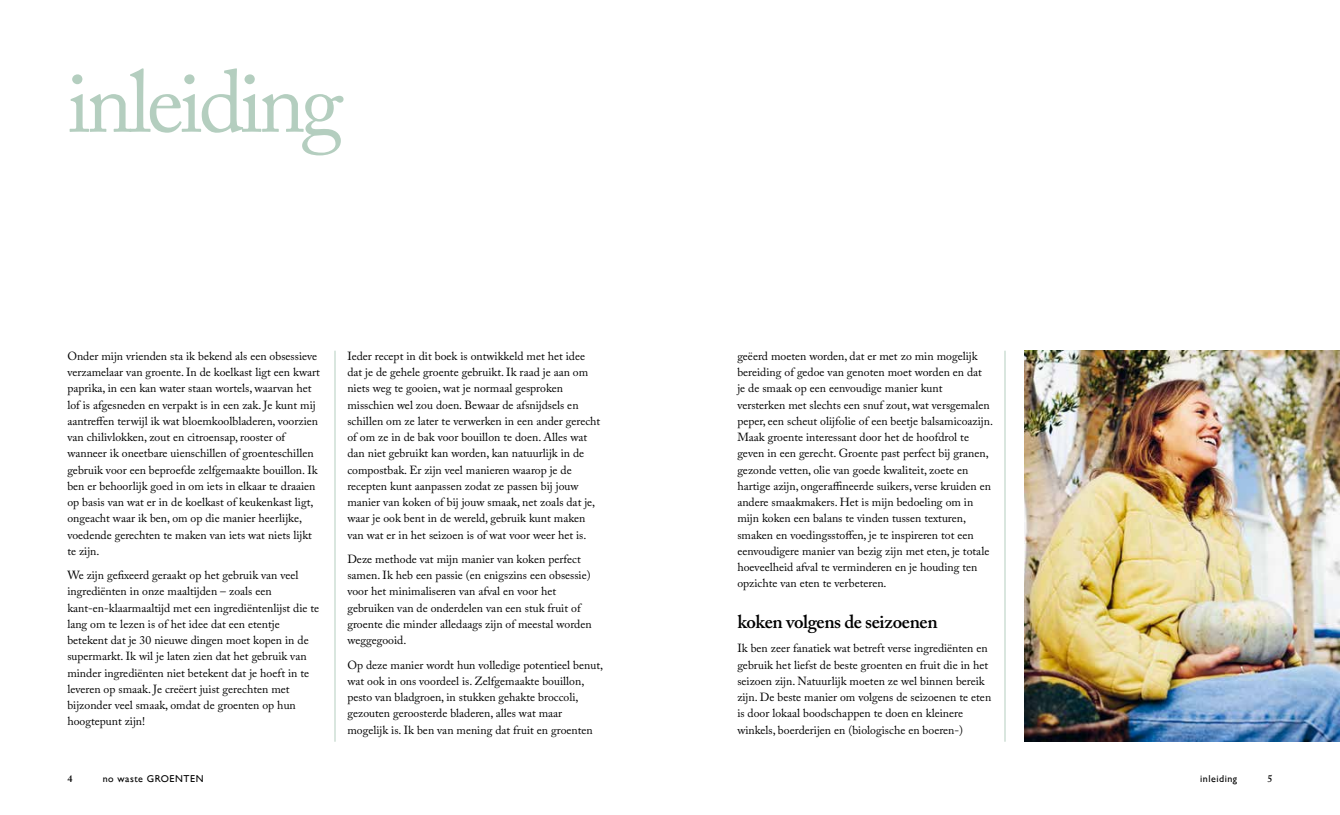
<style>
.page{position:relative;width:1340px;height:815px;background:#fff}
.page>*{position:absolute;margin:0;border:0;box-sizing:border-box;transform-origin:0 0}
.t1{font:87.5px "Adobe Caslon Pro";letter-spacing:-.05em;color:#b4cebf}
.t2{font:600 18.75px "Adobe Caslon Pro";letter-spacing:-.02em;color:#000}
.t3{font:11.75px/16.2px "Adobe Caslon Pro";color:#000}
.t4{font:500 10px "Gill Sans MT Pro";letter-spacing:.05em;color:#000}
.t5{font:600 10px "Adobe Caslon Pro";color:#000}
</style>
<div class="page">
<img style="left:1024px;top:351px;width:315px;height:391px">
<hr style="left:1004px;top:351px;width:1px;height:391px;background:#b4cebf">
<hr style="left:335px;top:351px;width:1px;height:391px;background:#b4cebf">
<h1 class="t1" style="left:67px;top:50px;width:277px">inleiding</h1>
<p class="t3" style="left:67px;top:348px;width:254px">Onder mijn vrienden sta ik bekend als een obsessieve verzamelaar van groente. In de koelkast ligt een kwart paprika, in een kan water staan wortels, waarvan het lof is afgesneden en verpakt is in een zak. Je kunt mij aantreffen terwijl ik wat bloemkoolbladeren, voorzien van chilivlokken, zout en citroensap, rooster of wanneer ik oneetbare uienschillen of groenteschillen gebruik voor een beproefde zelfgemaakte bouillon. Ik ben er behoorlijk goed in om iets in elkaar te draaien op basis van wat er in de koelkast of keukenkast ligt, ongeacht waar ik ben, om op die manier heerlijke, voedende gerechten te maken van iets wat niets lijkt te zijn.</p>
<p class="t3" style="left:67px;top:567px;width:253px">We zijn gefixeerd geraakt op het gebruik van veel ingrediënten in onze maaltijden – zoals een kant-en-klaarmaaltijd met een ingrediëntenlijst die te lang om te lezen is of het idee dat een etentje betekent dat je 30 nieuwe dingen moet kopen in de supermarkt. Ik wil je laten zien dat het gebruik van minder ingrediënten niet betekent dat je hoeft in te leveren op smaak. Je creëert juist gerechten met bijzonder veel smaak, omdat de groenten op hun hoogtepunt zijn!</p>
<p class="t3" style="left:347px;top:348px;width:254px">Ieder recept in dit boek is ontwikkeld met het idee dat je de gehele groente gebruikt. Ik raad je aan om niets weg te gooien, wat je normaal gesproken misschien wel zou doen. Bewaar de afsnijdsels en schillen om ze later te verwerken in een ander gerecht of om ze in de bak voor bouillon te doen. Alles wat dan niet gebruikt kan worden, kan natuurlijk in de compostbak. Er zijn veel manieren waarop je de recepten kunt aanpassen zodat ze passen bij jouw manier van koken of bij jouw smaak, net zoals dat je, waar je ook bent in de wereld, gebruik kunt maken van wat er in het seizoen is of wat voor weer het is.</p>
<p class="t3" style="left:347px;top:551px;width:246px">Deze methode vat mijn manier van koken perfect samen. Ik heb een passie (en enigszins een obsessie) voor het minimaliseren van afval en voor het gebruiken van de onderdelen van een stuk fruit of groente die minder alledaags zijn of meestal worden weggegooid.</p>
<p class="t3" style="left:347px;top:656px;width:257px">Op deze manier wordt hun volledige potentieel benut, wat ook in ons voordeel is. Zelfgemaakte bouillon, pesto van bladgroen, in stukken gehakte broccoli, gezouten geroosterde bladeren, alles wat maar mogelijk is. Ik ben van mening dat fruit en groenten</p>
<p class="t3" style="left:737px;top:348px;width:257px">geëerd moeten worden, dat er met zo min mogelijk bereiding of gedoe van genoten moet worden en dat<br>je de smaak op een eenvoudige manier kunt versterken met slechts een snuf zout, wat versgemalen peper, een scheut olijfolie of een beetje balsamicoazijn.<br>Maak groente interessant door het de hoofdrol te geven in een gerecht. Groente past perfect bij granen, gezonde vetten, olie van goede kwaliteit, zoete en hartige azijn, ongeraffineerde suikers, verse kruiden en andere smaakmakers. Het is mijn bedoeling om in mijn koken een balans te vinden tussen texturen, smaken en voedingsstoffen, je te inspireren tot een eenvoudigere manier van bezig zijn met eten, je totale hoeveelheid afval te verminderen en je houding ten opzichte van eten te verbeteren.</p>
<h2 class="t2" style="left:737px;top:611px;width:202px">koken volgens de seizoenen</h2>
<p class="t3" style="left:737px;top:640px;width:255px">Ik ben zeer fanatiek wat betreft verse ingrediënten en gebruik het liefst de beste groenten en fruit die in het seizoen zijn. Natuurlijk moeten ze wel binnen bereik zijn. De beste manier om volgens de seizoenen te eten is door lokaal boodschappen te doen en kleinere winkels, boerderijen en (biologische en boeren-)</p>
<p class="t5" style="left:67px;top:773px;width:6px">4</p>
<p class="t4" style="left:103px;top:773px;width:102px">no waste GROENTEN</p>
<p class="t4" style="left:1200px;top:773px;width:38px">inleiding</p>
<p class="t5" style="left:1267px;top:773px;width:6px">5</p>
</div>
